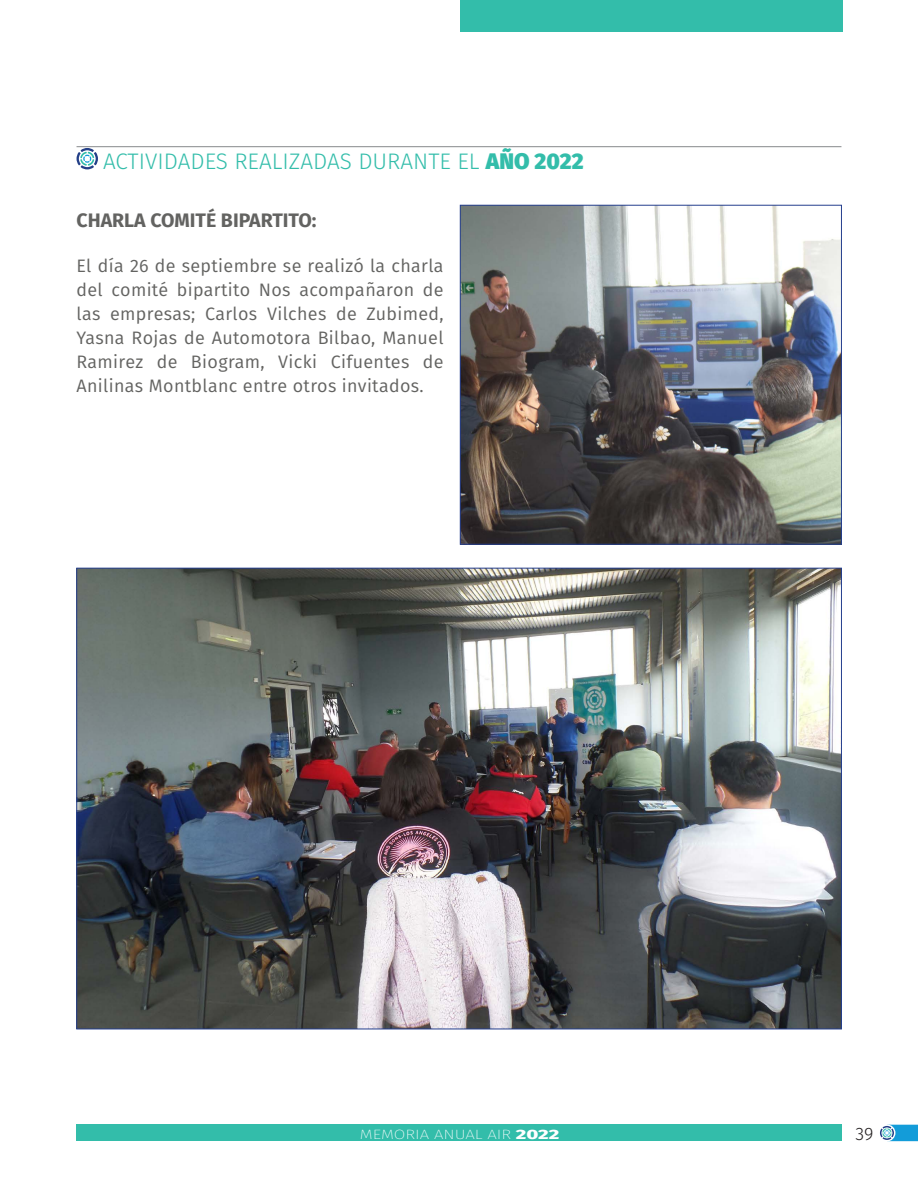
<style>
.page{position:relative;width:918px;height:1188px;background:#fff}
.page>*{position:absolute;margin:0;border:0;box-sizing:border-box;transform-origin:0 0}
.t1{font:300 22.5px "Fira Sans";color:#33bdaa}
.t2{font:700 19.5px "Fira Sans";color:#636361}
.t3{font:18px/24px "Fira Sans";letter-spacing:.02em;color:#636361;text-align:justify}
.t4{font:300 18px "Fira Sans";color:#231f20}
.t5{font:200 13.5px "Fira Sans";color:#fff;scale:1.25 1}
.s1{font-weight:800}
</style>
<div class="page">
<div style="left:77px;top:1125px;width:765px;height:16px;background:#33bdaa"></div>
<div style="left:460px;top:0;width:383px;height:32px;background:#33bdaa"></div>
<div style="left:887px;top:1125px;width:31px;height:16px;background:#139cd9"></div>
<svg style="left:880px;top:1124px;width:16px;height:18px"></svg>
<svg style="left:77px;top:148px;width:21px;height:21px"></svg>
<hr style="left:77px;top:146px;width:764px;height:1px;background:#87898c">
<img style="left:462px;top:207px;width:378px;height:335px">
<div style="left:460px;top:205px;width:382px;height:339px;border:1px solid #253f8e"></div>
<img style="left:79px;top:570px;width:761px;height:457px">
<p class="t1" style="left:103px;top:145px;width:482px">ACTIVIDADES REALIZADAS DURANTE EL <span class="s1">AÑO 2022</span></p>
<p class="t2" style="left:77px;top:203px;width:242px">CHARLA COMITÉ BIPARTITO:</p>
<p class="t3" style="left:77px;top:253px;width:369px">El día 26 de septiembre se realizó la charla del comité bipartito Nos acompañaron de las empresas; Carlos Vilches de Zubimed, Yasna Rojas de Automotora Bilbao, Manuel Ramirez de Biogram, Vicki Cifuentes de Anilinas Montblanc entre otros invitados.</p>
<p class="t5" style="left:360px;top:1124px;width:161px">MEMORIA ANUAL AIR <span class="s1">2022</span></p>
<p class="t4" style="left:856px;top:1121px;width:19px">39</p>
</div>
